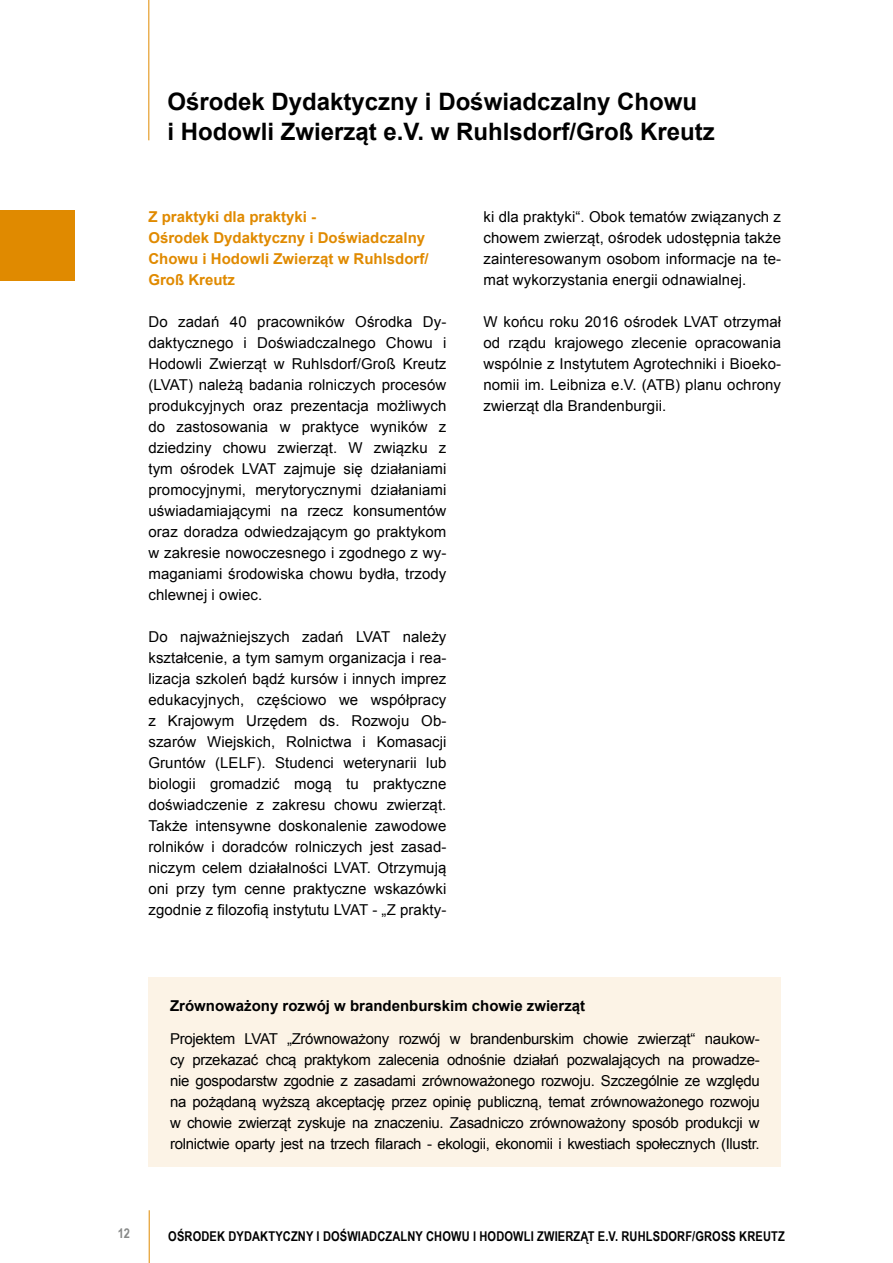
<style>
.page{position:relative;width:893px;height:1263px;background:#fff}
.page>*{position:absolute;margin:0;border:0;box-sizing:border-box;transform-origin:0 0}
.t1{font:700 24px/30px "Arial";color:#000}
.t2{font:15px/21px "Arial";letter-spacing:.005em;color:#000;text-align:justify}
.t3{font:700 15px/21px "Arial";color:#e08a00}
.t4{font:700 15px "Arial";color:#000}
.t5{font:700 13.5px "Arial Narrow";letter-spacing:.01em;color:#000}
.t6{font:700 13.5px "Arial Narrow";color:#878988}
</style>
<div class="page">
<hr style="left:148px;top:0;width:1px;height:140px;background:#e08a00">
<hr style="left:149px;top:1210px;width:1px;height:53px;background:#e08a00">
<div style="left:0;top:210px;width:74px;height:71px;background:#e08a00"></div>
<div style="left:149px;top:978px;width:632px;height:189px;background:#fcf3e6"></div>
<h1 class="t1" style="left:168px;top:88px;width:549px">Ośrodek Dydaktyczny i Doświadczalny Chowu<br>i Hodowli Zwierząt e.V. w Ruhlsdorf/Groß Kreutz</h1>
<p class="t3" style="left:148px;top:206px;width:282px">Z praktyki dla praktyki -<br>Ośrodek Dydaktyczny i Doświadczalny<br>Chowu i Hodowli Zwierząt w Ruhlsdorf/<br>Groß Kreutz</p>
<p class="t2" style="left:148px;top:311px;width:299px">Do zadań 40 pracowników Ośrodka Dy&shy;daktycznego i Doświadczalnego Chowu i Hodowli Zwierząt w Ruhlsdorf/Groß Kreutz (LVAT) należą badania rolniczych procesów produkcyjnych oraz prezentacja możliwych do zastosowania w praktyce wyników z dziedziny chowu zwierząt. W związku z tym ośrodek LVAT zajmuje się działaniami promocyjnymi, merytorycznymi działaniami uświadamiającymi na rzecz konsumentów oraz doradza odwiedzającym go praktykom w zakresie nowoczesnego i zgodnego z wy&shy;maganiami środowiska chowu bydła, trzody chlewnej i owiec.</p>
<p class="t2" style="left:148px;top:626px;width:299px">Do najważniejszych zadań LVAT należy kształcenie, a tym samym organizacja i rea&shy;lizacja szkoleń bądź kursów i innych imprez edukacyjnych, częściowo we współpracy z Krajowym Urzędem ds. Rozwoju Ob&shy;szarów Wiejskich, Rolnictwa i Komasacji Gruntów (LELF). Studenci weterynarii lub biologii gromadzić mogą tu praktyczne doświadczenie z zakresu chowu zwierząt.<br>Także intensywne doskonalenie zawodowe rolników i doradców rolniczych jest zasad&shy;niczym celem działalności LVAT. Otrzymują oni przy tym cenne praktyczne wskazówki zgodnie z filozofią instytutu LVAT - „Z prakty-</p>
<p class="t2" style="left:483px;top:206px;width:299px">ki dla praktyki“. Obok tematów związanych z chowem zwierząt, ośrodek udostępnia także zainteresowanym osobom informacje na te&shy;mat wykorzystania energii odnawialnej.</p>
<p class="t2" style="left:483px;top:311px;width:299px">W końcu roku 2016 ośrodek LVAT otrzymał od rządu krajowego zlecenie opracowania wspólnie z Instytutem Agrotechniki i Bioeko&shy;nomii im. Leibniza e.V. (ATB) planu ochrony zwierząt dla Brandenburgii.</p>
<p class="t6" style="left:118px;top:1223px;width:14px">12</p>
<p class="t4" style="left:170px;top:995px;width:417px">Zrównoważony rozwój w brandenburskim chowie zwierząt</p>
<p class="t2" style="left:170px;top:1029px;width:591px">Projektem LVAT „Zrównoważony rozwój w brandenburskim chowie zwierząt“ naukow&shy;cy przekazać chcą praktykom zalecenia odnośnie działań pozwalających na prowadze&shy;nie gospodarstw zgodnie z zasadami zrównoważonego rozwoju. Szczególnie ze względu na pożądaną wyższą akceptację przez opinię publiczną, temat zrównoważonego rozwoju w chowie zwierząt zyskuje na znaczeniu. Zasadniczo zrównoważony sposób produkcji w rolnictwie oparty jest na trzech filarach - ekologii, ekonomii i kwestiach społecznych (Ilustr.</p>
<p class="t5" style="left:168px;top:1226px;width:618px">OŚRODEK DYDAKTYCZNY I DOŚWIADCZALNY CHOWU I HODOWLI ZWIERZĄT E.V. RUHLSDORF/GROSS KREUTZ</p>
</div>
